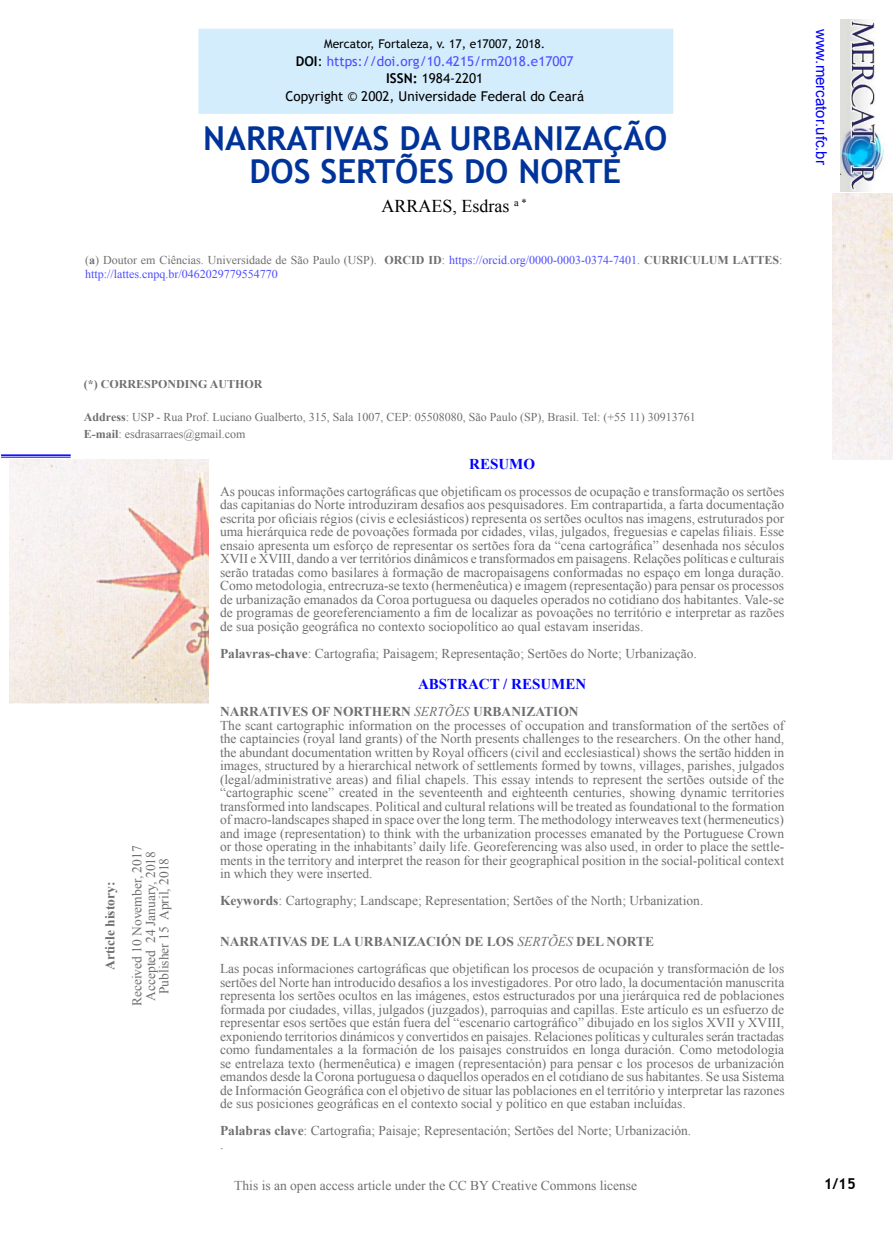
<style>
.page{position:relative;width:893px;height:1234px;background:#fff}
.page>*{position:absolute;margin:0;border:0;box-sizing:border-box;transform-origin:0 0}
.t1{font:700 33px/33px "Trebuchet MS";color:#039;text-align:center}
.t2{font:18px "Times New Roman";color:#000}
.t3{font:700 15px "Times New Roman";color:#00f}
.t4{font:15px "Arial";color:#00f}
.t5{font:700 15px "Trebuchet MS";color:#000}
.t6{font:13.5px/13.5px "Times New Roman";color:#706f6f;text-align:justify}
.t7{font:13.5px/17.4px "Trebuchet MS";color:#000;text-align:center}
.t8{font:700 13.5px "Times New Roman";color:#706f6f}
.t9{font:12px/14.4px "Times New Roman";color:#4d4dff}
.t10{font:12px/16.5px "Times New Roman";color:#706f6f}
.t11{font:12px "Trebuchet MS";color:#000}
.t12{font:700 12px "Times New Roman";color:#706f6f}
.s1{font-weight:700}
.s2{color:#4d4dff}
.s3{color:#706f6f}
.s4{font-weight:700;color:#706f6f}
.s5{font-style:italic}
</style>
<div class="page">
<img style="left:840px;top:19px;width:45px;height:172px">
<img style="left:10px;top:459px;width:198px;height:244px">
<hr style="left:1px;top:454px;width:70px;height:2px;background:#00f">
<hr style="left:1px;top:457px;width:70px;height:1px;background:#00f">
<div style="left:198px;top:29px;width:475px;height:85px;background:#d4edfc"></div>
<img style="left:833px;top:194px;width:60px;height:265px">
<p class="t11" style="left:324px;top:37px;width:223px">Mercator, Fortaleza, v. 17, e17007, 2018.</p>
<p class="t7" style="left:285px;top:52px;width:300px"><span class="s1">DOI</span>: <span class="s2">https://doi.org/10.4215/rm2018.e17007<br></span><span class="s1">ISSN:</span> 1984-2201<br>Copyright © 2002, Universidade Federal do Ceará</p>
<h1 class="t1" style="left:203px;top:122px;width:466px">NARRATIVAS DA URBANIZAÇÃO<br>DOS SERTÕES DO NORTE</h1>
<h2 class="t2" style="left:382px;top:194px;width:147px">ARRAES, Esdras <sup>a</sup> <sup>*</sup></h2>
<p class="t9" style="left:85px;top:252px;width:699px"><span class="s3">(</span><span class="s4">a</span><span class="s3">) Doutor em Ciências. Universidade de São Paulo (USP).</span> <span class="s4">ORCID ID</span><span class="s3">:</span> https://orcid.org/0000-0003-0374-7401<span class="s3">.</span> <span class="s4">CURRICULUM LATTES</span><span class="s3">: </span>http://lattes.cnpq.br/0462029779554770</p>
<p class="t4" style="left:831px;top:29px;width:138px;rotate:90deg">www.mercator.ufc.br</p>
<p class="t12" style="left:84px;top:376px;width:180px">(*) CORRESPONDING AUTHOR</p>
<p class="t10" style="left:84px;top:408px;width:613px"><span class="s1">Address</span>: USP - Rua Prof. Luciano Gualberto, 315, Sala 1007, CEP: 05508080, São Paulo (SP), Brasil. Tel: (+55 11) 30913761<br><span class="s1">E-mail</span>: esdrasarraes@gmail.com</p>
<p class="t8" style="left:101px;top:969px;width:90px;rotate:-90deg">Article history:</p>
<p class="t6" style="left:130px;top:1006px;width:162px;text-align:center;rotate:-90deg">Received 10 November, 2017<br>Accepted 24 January, 2018<br>Publisher 15 April, 2018</p>
<p class="t3" style="left:469px;top:453px;width:67px">RESUMO</p>
<p class="t6" style="left:220px;top:484px;width:566px">As poucas informações cartográficas que objetificam os processos de ocupação e transformação os sertões das capitanias do Norte introduziram desafios aos pesquisadores. Em contrapartida, a farta documentação escrita por oficiais régios (civis e eclesiásticos) representa os sertões ocultos nas imagens, estruturados por uma hierárquica rede de povoações formada por cidades, vilas, julgados, freguesias e capelas filiais. Esse ensaio apresenta um esforço de representar os sertões fora da “cena cartográfica” desenhada nos séculos XVII e XVIII, dando a ver territórios dinâmicos e transformados em paisagens. Relações políticas e culturais serão tratadas como basilares à formação de macropaisagens conformadas no espaço em longa duração.<br>Como metodologia, entrecruza-se texto (hermenêutica) e imagem (representação) para pensar os processos de urbanização emanados da Coroa portuguesa ou daqueles operados no cotidiano dos habitantes. Vale-se de programas de georeferenciamento a fim de localizar as povoações no território e interpretar as razões de sua posição geográfica no contexto sociopolítico ao qual estavam inseridas.</p>
<p class="t6" style="left:220px;top:646px;width:478px"><span class="s1">Palavras-chave</span>: Cartografia; Paisagem; Representação; Sertões do Norte; Urbanização.</p>
<p class="t3" style="left:418px;top:673px;width:170px">ABSTRACT / RESUMEN</p>
<p class="t6" style="left:220px;top:704px;width:566px;text-align:left"><span class="s1">NARRATIVES OF NORTHERN</span> <span class="s5">SERTÕES</span> <span class="s1">URBANIZATION<br></span>The scant cartographic information on the processes of occupation and transformation of the sertões of the captaincies (royal land grants) of the North presents challenges to the researchers. On the other hand, the abundant documentation written by Royal officers (civil and ecclesiastical) shows the sertão hidden in images, structured by a hierarchical network of settlements formed by towns, villages, parishes, julgados (legal/administrative areas) and filial chapels. This essay intends to represent the sertões outside of the “cartographic scene” created in the seventeenth and eighteenth centuries, showing dynamic territories transformed into landscapes. Political and cultural relations will be treated as foundational to the formation of macro-landscapes shaped in space over the long term. The methodology interweaves text (hermeneutics) and image (representation) to think with the urbanization processes emanated by the Portuguese Crown or those operating in the inhabitants’ daily life. Georeferencing was also used, in order to place the settle&shy;ments in the territory and interpret the reason for their geographical position in the social-political context in which they were inserted.</p>
<p class="t6" style="left:220px;top:893px;width:485px"><span class="s1">Keywords</span>: Cartography; Landscape; Representation; Sertões of the North; Urbanization.</p>
<p class="t6" style="left:220px;top:927px;width:566px;line-height:27px"><span class="s1">NARRATIVAS DE LA URBANIZACIÓN DE LOS</span> <span class="s5">SERTÕES</span> <span class="s1">DEL NORTE<br></span>Las pocas informaciones cartográficas que objetifican los procesos de ocupación y transformación de los</p>
<p class="t6" style="left:220px;top:974px;width:566px">sertões del Norte han introducido desafios a los investigadores. Por otro lado, la documentación manuscrita representa los sertões ocultos en las imágenes, estos estructurados por una jierárquica red de poblaciones formada por ciudades, villas, julgados (juzgados), parroquias and capillas. Este artículo es un esfuerzo de representar esos sertões que están fuera del “escenario cartográfico” dibujado en los siglos XVII y XVIII, exponiendo territorios dinámicos y convertidos en paisajes. Relaciones políticas y culturales serán tractadas como fundamentales a la formación de los paisajes construídos en longa duración. Como metodologia se entrelaza texto (hermenêutica) e imagen (representación) para pensar c los procesos de urbanización emandos desde la Corona portuguesa o daquellos operados en el cotidiano de sus habitantes. Se usa Sistema de Información Geográfica con el objetivo de situar las poblaciones en el território y interpretar las razones de sus posiciones geográficas en el contexto social y político en que estaban incluídas.</p>
<p class="t6" style="left:220px;top:1123px;width:473px"><span class="s1">Palabras clave</span>: Cartografia; Paisaje; Representación; Sertões del Norte; Urbanización.</p>
<p class="t6" style="left:234px;top:1177px;width:404px">This is an open access article under the CC BY Creative Commons license</p>
<p class="t5" style="left:824px;top:1173px;width:34px">1/15</p>
</div>
